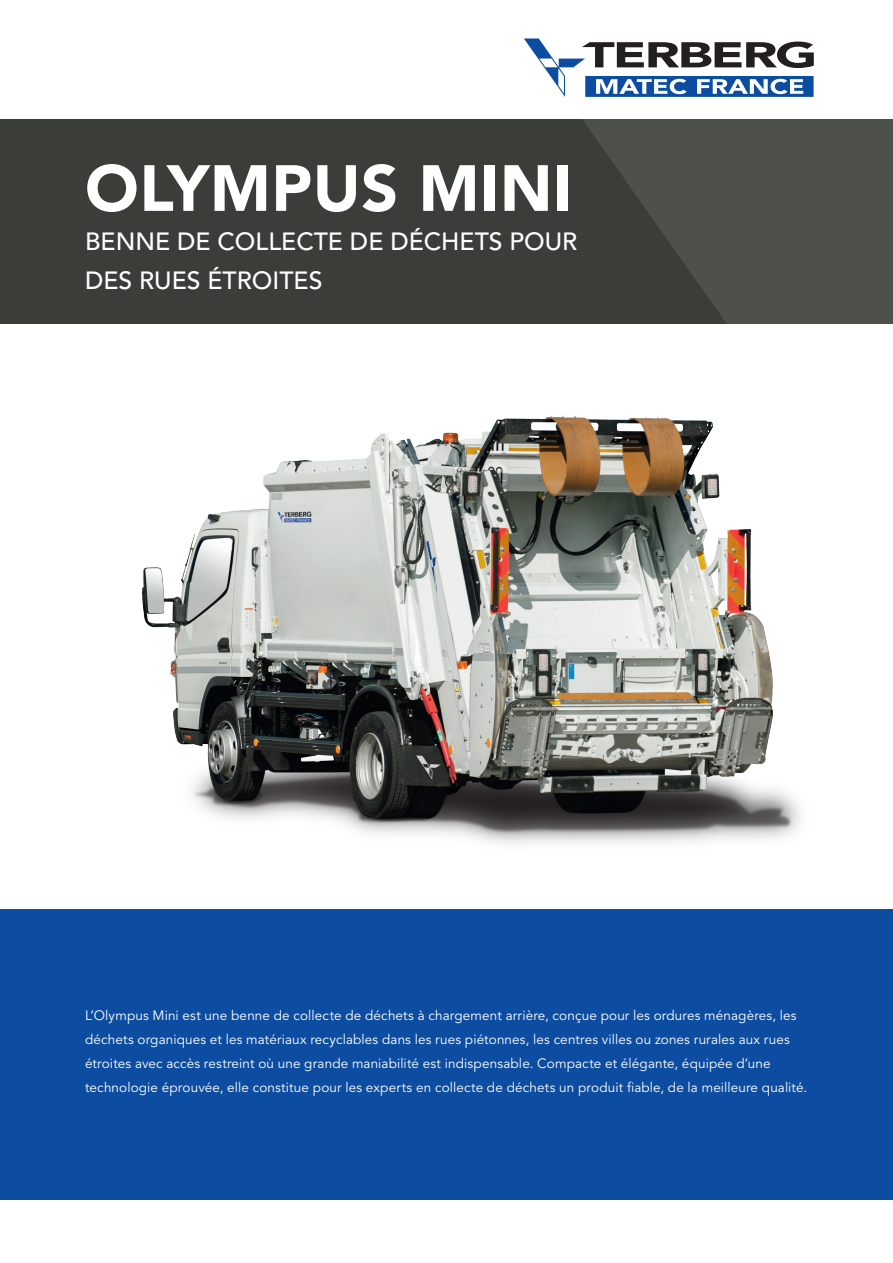
<style>
.page{position:relative;width:893px;height:1263px;background:#fff}
.page>*{position:absolute;margin:0;border:0;box-sizing:border-box;transform-origin:0 0}
.t1{font:900 64.5px "Avenir LT Pro";letter-spacing:.01em;color:#fff}
.t2{font:500 24.75px/39px "Avenir LT Pro";color:#fff}
.t3{font:13.5px/24px "Avenir LT Pro";letter-spacing:.01em;color:#fff}
</style>
<div class="page">
<img style="left:142px;top:431px;width:658px;height:413px">
<div style="left:0;top:909px;width:893px;height:290px;background:#0d4da1"></div>
<svg style="left:489px;top:415px;width:311px;height:162px"></svg>
<div style="left:0;top:119px;width:893px;height:205px;background:#3b3e38"></div>
<svg style="left:583px;top:119px;width:310px;height:205px;fill:#4e504b"></svg>
<svg style="left:524px;top:38px;width:290px;height:59px"></svg>
<h1 class="t1" style="left:85px;top:149px;width:489px">OLYMPUS MINI</h1>
<h2 class="t2" style="left:85px;top:222px;width:494px">BENNE DE COLLECTE DE DÉCHETS POUR<br>DES RUES ÉTROITES</h2>
<p class="t3" style="left:85px;top:1003px;width:724px">L’Olympus Mini est une benne de collecte de déchets à chargement arrière, conçue pour les ordures ménagères, les déchets organiques et les matériaux recyclables dans les rues piétonnes, les centres villes ou zones rurales aux rues étroites avec accès restreint où une grande maniabilité est indispensable. Compacte et élégante, équipée d’une technologie éprouvée, elle constitue pour les experts en collecte de déchets un produit fiable, de la meilleure qualité.</p>
</div>
